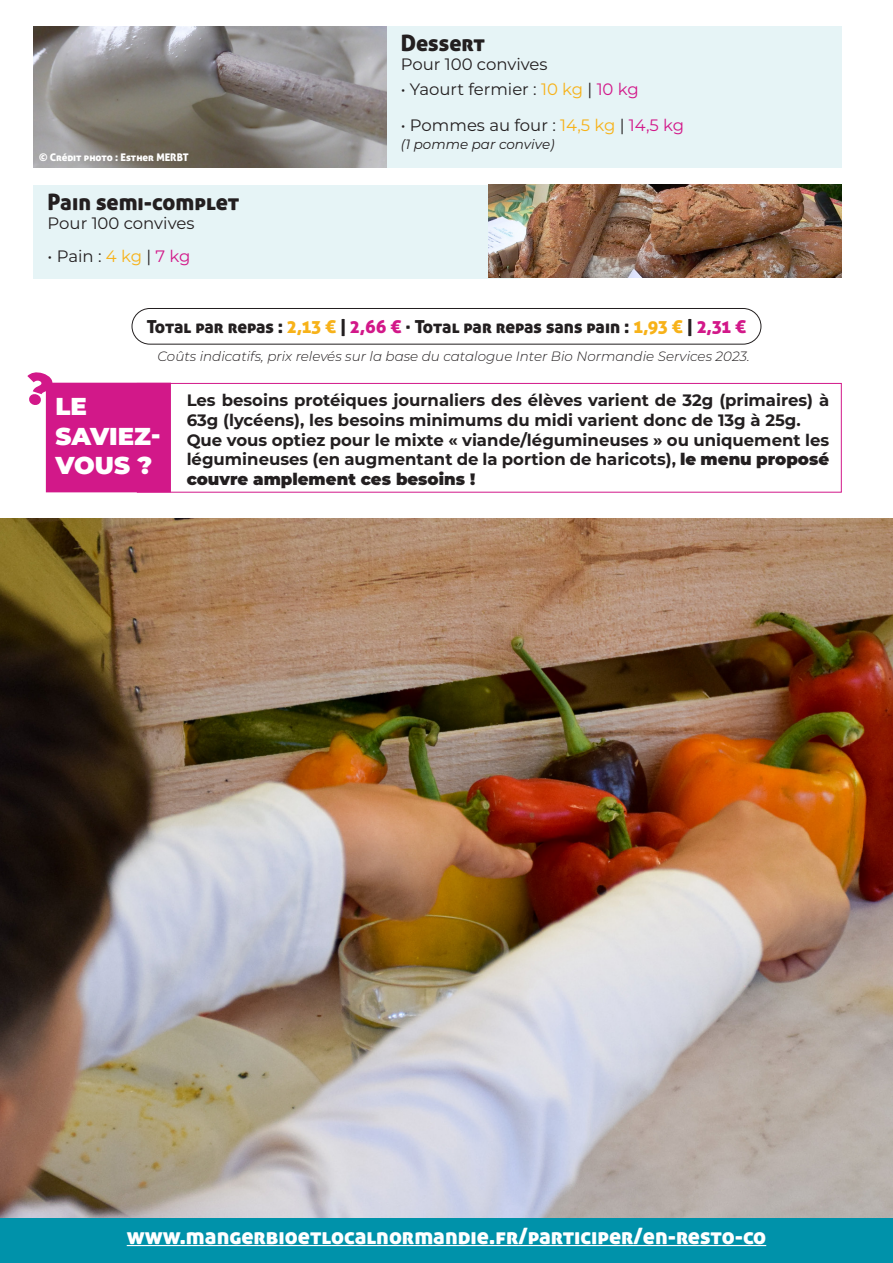
<style>
.page{position:relative;width:893px;height:1263px;background:#fff}
.page>*{position:absolute;margin:0;border:0;box-sizing:border-box;transform-origin:0 0}
.t1{font:900 24.45px "Montserrat";color:#fff}
.t2{font:22.5px "Aller Display";color:#fff}
.t3{font:22.5px "Aller Display";color:#231f20}
.t4{font:18px "Aller Display";color:#231f20}
.t5{font:700 16.5px/19.8px "Montserrat";color:#231f20}
.t6{font:16.5px "Montserrat";color:#231f20}
.t7{font:italic 300 13.5px "Montserrat";color:#231f20}
.t8{font:italic 13.5px "Montserrat";color:#231f20}
.t9{font:10.5px "Aller Display";color:#fff}
.s1{color:#f7b219}
.s2{color:#d21889}
.s3{font-weight:900}
</style>
<div class="page">
<div style="left:0;top:1217px;width:893px;height:46px;background:#0092aa"></div>
<hr style="left:127px;top:1245px;width:639px;height:1px;background:#fff">
<div style="left:354px;top:26px;width:487px;height:142px;background:#e6f4f6"></div>
<div style="left:33px;top:185px;width:487px;height:93px;background:#e6f4f6"></div>
<img style="left:33px;top:26px;width:353px;height:142px">
<img style="left:488px;top:185px;width:353px;height:93px">
<div style="left:132px;top:308px;width:629px;height:36px;border:1px solid #231f20;border-radius:18px"></div>
<div style="left:46px;top:383px;width:125px;height:109px;background:#d21889"></div>
<div style="left:137px;top:383px;width:704px;height:109px;border:1px solid #d21889"></div>
<img style="left:0;top:519px;width:893px;height:698px">
<svg style="left:45px;top:382px;width:10px;height:26px"></svg>
<p class="t9" style="left:39px;top:151px;width:151px">© Crédit photo : Esther MERBT</p>
<p class="t3" style="left:48px;top:187px;width:193px">Pain semi-complet</p>
<p class="t6" style="left:48px;top:212px;width:148px">Pour 100 convives</p>
<p class="t6" style="left:48px;top:245px;width:144px">• Pain : <span class="s1">4 kg</span> | <span class="s2">7 kg</span></p>
<p class="t3" style="left:401px;top:28px;width:86px">Dessert</p>
<p class="t6" style="left:401px;top:53px;width:148px">Pour 100 convives</p>
<p class="t6" style="left:401px;top:78px;width:239px">• Yaourt fermier : <span class="s1">10 kg</span> | <span class="s2">10 kg</span></p>
<p class="t6" style="left:401px;top:114px;width:285px">• Pommes au four : <span class="s1">14,5 kg</span> | <span class="s2">14,5 kg</span></p>
<p class="t8" style="left:401px;top:135px;width:155px">(1 pomme par convive)</p>
<p class="t4" style="left:147px;top:315px;width:601px">Total par repas : <span class="s1">2,13 €</span> | <span class="s2">2,66 €</span> · Total par repas sans pain : <span class="s1">1,93 €</span> | <span class="s2">2,31 €</span></p>
<p class="t7" style="left:158px;top:347px;width:594px">Coûts indicatifs, prix relevés sur la base du catalogue Inter Bio Normandie Services 2023.</p>
<p class="t1" style="left:56px;top:388px;width:33px">LE</p>
<p class="t1" style="left:56px;top:417px;width:107px">SAVIEZ-</p>
<p class="t1" style="left:56px;top:447px;width:98px">VOUS ?</p>
<p class="t5" style="left:187px;top:389px;width:644px">Les besoins protéiques journaliers des élèves varient de 32g (primaires) à<br>63g (lycéens), les besoins minimums du midi varient donc de 13g à 25g.</p>
<p class="t5" style="left:187px;top:429px;width:644px;text-align:justify">Que vous optiez pour le mixte « viande/légumineuses » ou uniquement les légumineuses (en augmentant de la portion de haricots), <span class="s3">le menu proposé couvre amplement ces besoins !</span></p>
<p class="t2" style="left:127px;top:1221px;width:641px">www.mangerbioetlocalnormandie.fr/participer/en-resto-co</p>
</div>
